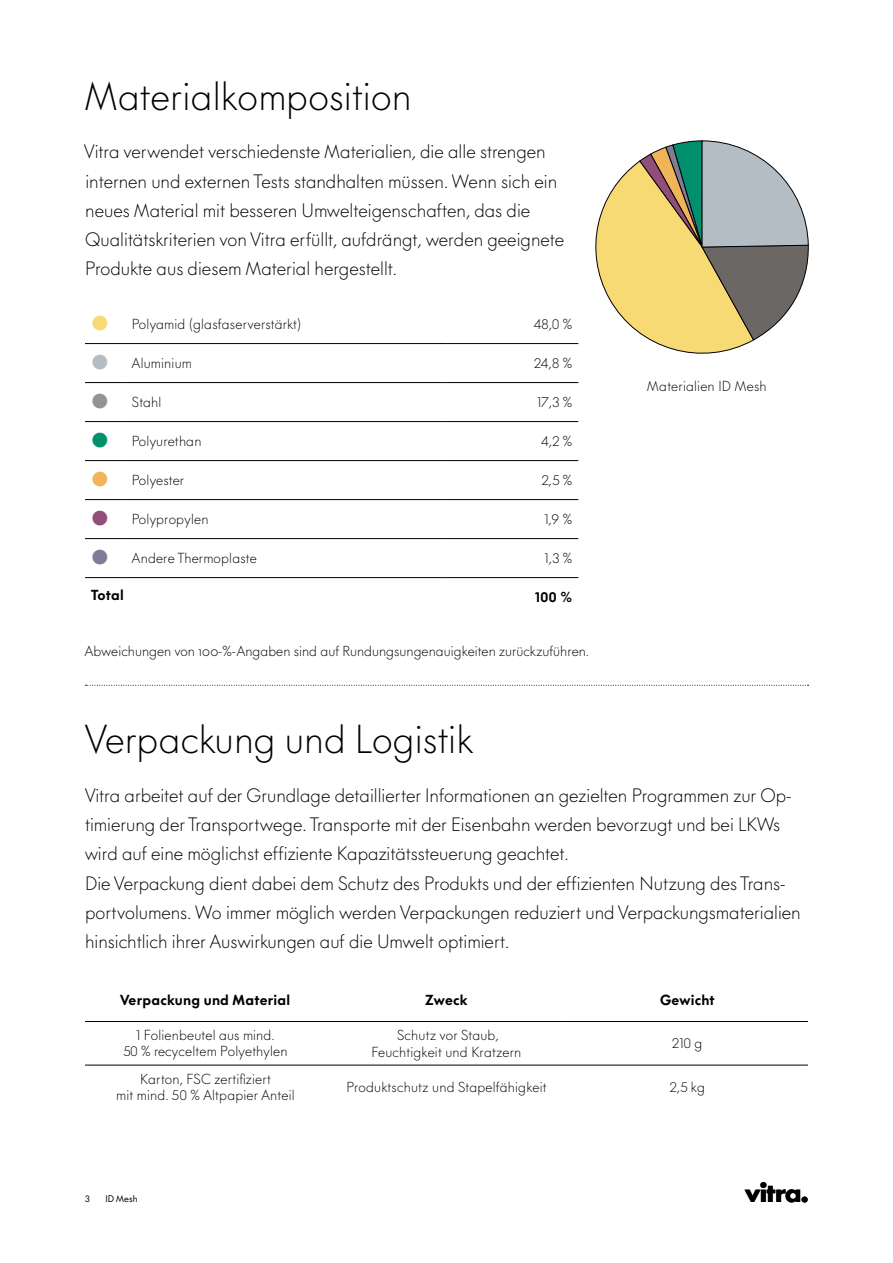
<style>
.page{position:relative;width:893px;height:1263px;background:#fff}
.page>*{position:absolute;margin:0;border:0;box-sizing:border-box;transform-origin:0 0}
.t1{font:300 37.5px "V Futura";letter-spacing:.005em;color:#000}
.t2{font:700 24px "V Futura";color:#000}
.t3{font:300 18px/29.2px "V Futura";color:#000}
.t4{font:300 18px "V Futura";color:#f7da74}
.t5{font:300 18px "V Futura";color:#b4bcc4}
.t6{font:300 18px "V Futura";color:#969492}
.t7{font:300 18px "V Futura";color:#00906e}
.t8{font:300 18px "V Futura";color:#f0b459}
.t9{font:300 18px "V Futura";color:#904e78}
.t10{font:300 18px "V Futura";color:#807b97}
.t11{font:300 13.5px/16.5px "V Futura";letter-spacing:.015em;color:#000;text-align:center}
.t12{font:800 13.5px "V Futura";letter-spacing:.015em;color:#000}
.t13{font:9px "V Futura";color:#000}
</style>
<div class="page">
<svg style="left:85px;top:685px;width:723px;height:1px"></svg>
<svg style="left:595px;top:140px;width:214px;height:214px"></svg>
<hr style="left:85px;top:1021px;width:241px;height:1px;background:#000">
<hr style="left:326px;top:1021px;width:241px;height:1px;background:#000">
<hr style="left:567px;top:1021px;width:241px;height:1px;background:#000">
<hr style="left:85px;top:1065px;width:241px;height:1px;background:#000">
<hr style="left:326px;top:1065px;width:241px;height:1px;background:#000">
<hr style="left:567px;top:1065px;width:241px;height:1px;background:#000">
<hr style="left:85px;top:343px;width:41px;height:1px;background:#000">
<hr style="left:126px;top:343px;width:321px;height:1px;background:#000">
<hr style="left:447px;top:343px;width:131px;height:1px;background:#000">
<hr style="left:85px;top:382px;width:41px;height:1px;background:#000">
<hr style="left:126px;top:382px;width:321px;height:1px;background:#000">
<hr style="left:447px;top:382px;width:131px;height:1px;background:#000">
<hr style="left:85px;top:421px;width:41px;height:1px;background:#000">
<hr style="left:126px;top:421px;width:321px;height:1px;background:#000">
<hr style="left:447px;top:421px;width:131px;height:1px;background:#000">
<hr style="left:85px;top:460px;width:41px;height:1px;background:#000">
<hr style="left:126px;top:460px;width:321px;height:1px;background:#000">
<hr style="left:447px;top:460px;width:131px;height:1px;background:#000">
<hr style="left:85px;top:499px;width:41px;height:1px;background:#000">
<hr style="left:126px;top:499px;width:321px;height:1px;background:#000">
<hr style="left:447px;top:499px;width:131px;height:1px;background:#000">
<hr style="left:85px;top:538px;width:41px;height:1px;background:#000">
<hr style="left:126px;top:538px;width:321px;height:1px;background:#000">
<hr style="left:447px;top:538px;width:131px;height:1px;background:#000">
<hr style="left:85px;top:577px;width:41px;height:1px;background:#000">
<hr style="left:126px;top:577px;width:321px;height:1px;background:#000">
<hr style="left:447px;top:577px;width:131px;height:1px;background:#000">
<h1 class="t1" style="left:85px;top:73px;width:328px">Materialkomposition</h1>
<p class="t3" style="left:84px;top:137px;width:481px">Vitra verwendet verschiedenste Materialien, die alle strengen internen und externen Tests standhalten müssen. Wenn sich ein neues Material mit besseren Umwelteigenschaften, das die Qualitätskriterien von Vitra erfüllt, aufdrängt, werden geeignete Produkte aus diesem Material hergestellt.</p>
<p class="t4" style="left:91px;top:311px;width:19px">◊</p>
<p class="t11" style="left:132px;top:316px;width:171px">Polyamid (glasfaserverstärkt)</p>
<p class="t11" style="left:534px;top:316px;width:40px">48,0 %</p>
<p class="t5" style="left:91px;top:350px;width:19px">◊</p>
<p class="t11" style="left:132px;top:355px;width:61px">Aluminium</p>
<p class="t11" style="left:534px;top:355px;width:40px">24,8 %</p>
<p class="t6" style="left:91px;top:389px;width:19px">◊</p>
<p class="t11" style="left:132px;top:394px;width:31px">Stahl</p>
<p class="t11" style="left:537px;top:394px;width:36px">17,3 %</p>
<p class="t7" style="left:91px;top:428px;width:19px">◊</p>
<p class="t11" style="left:132px;top:433px;width:71px">Polyurethan</p>
<p class="t11" style="left:541px;top:433px;width:33px">4,2 %</p>
<p class="t8" style="left:91px;top:467px;width:19px">◊</p>
<p class="t11" style="left:132px;top:472px;width:54px">Polyester</p>
<p class="t11" style="left:541px;top:472px;width:32px">2,5 %</p>
<p class="t9" style="left:91px;top:506px;width:19px">◊</p>
<p class="t11" style="left:132px;top:511px;width:78px">Polypropylen</p>
<p class="t11" style="left:545px;top:511px;width:29px">1,9 %</p>
<p class="t10" style="left:91px;top:545px;width:19px">◊</p>
<p class="t11" style="left:132px;top:550px;width:126px">Andere Thermoplaste</p>
<p class="t11" style="left:545px;top:550px;width:29px">1,3 %</p>
<p class="t12" style="left:91px;top:586px;width:34px">Total</p>
<p class="t12" style="left:535px;top:588px;width:39px">100 %</p>
<p class="t11" style="left:85px;top:643px;width:506px">Abweichungen von 100-%-Angaben sind auf Rundungsungenauigkeiten zurückzuführen.</p>
<p class="t11" style="left:647px;top:378px;width:121px">Materialien ID Mesh</p>
<h1 class="t1" style="left:85px;top:717px;width:389px">Verpackung und Logistik</h1>
<p class="t3" style="left:85px;top:781px;width:717px">Vitra arbeitet auf der Grundlage detaillierter Informationen an gezielten Programmen zur Op&shy;timierung der Transportwege. Transporte mit der Eisenbahn werden bevorzugt und bei LKWs wird auf eine möglichst effiziente Kapazitätssteuerung geachtet.<br>Die Verpackung dient dabei dem Schutz des Produkts und der effizienten Nutzung des Trans&shy;portvolumens. Wo immer möglich werden Verpackungen reduziert und Verpackungsmaterialien hinsichtlich ihrer Auswirkungen auf die Umwelt optimiert.</p>
<p class="t12" style="left:120px;top:990px;width:172px">Verpackung und Material</p>
<p class="t12" style="left:425px;top:990px;width:44px">Zweck</p>
<p class="t12" style="left:660px;top:990px;width:56px">Gewicht</p>
<p class="t11" style="left:124px;top:1027px;width:165px">1 Folienbeutel aus mind.<br>50 % recyceltem Polyethylen</p>
<p class="t11" style="left:371px;top:1027px;width:151px">Schutz vor Staub,<br>Feuchtigkeit und Kratzern</p>
<p class="t11" style="left:672px;top:1035px;width:32px">210 g</p>
<p class="t11" style="left:116px;top:1071px;width:180px">Karton, FSC zertifiziert<br>mit mind. 50 % Altpapier Anteil</p>
<p class="t11" style="left:347px;top:1079px;width:202px">Produktschutz und Stapelfähigkeit</p>
<p class="t11" style="left:669px;top:1079px;width:37px">2,5 kg</p>
<p class="t13" style="left:85px;top:1193px;width:6px">3</p>
<p class="t13" style="left:106px;top:1193px;width:33px">ID Mesh</p>
<h2 class="t2" style="left:745px;top:1177px;width:64px">v</h2>
</div>
